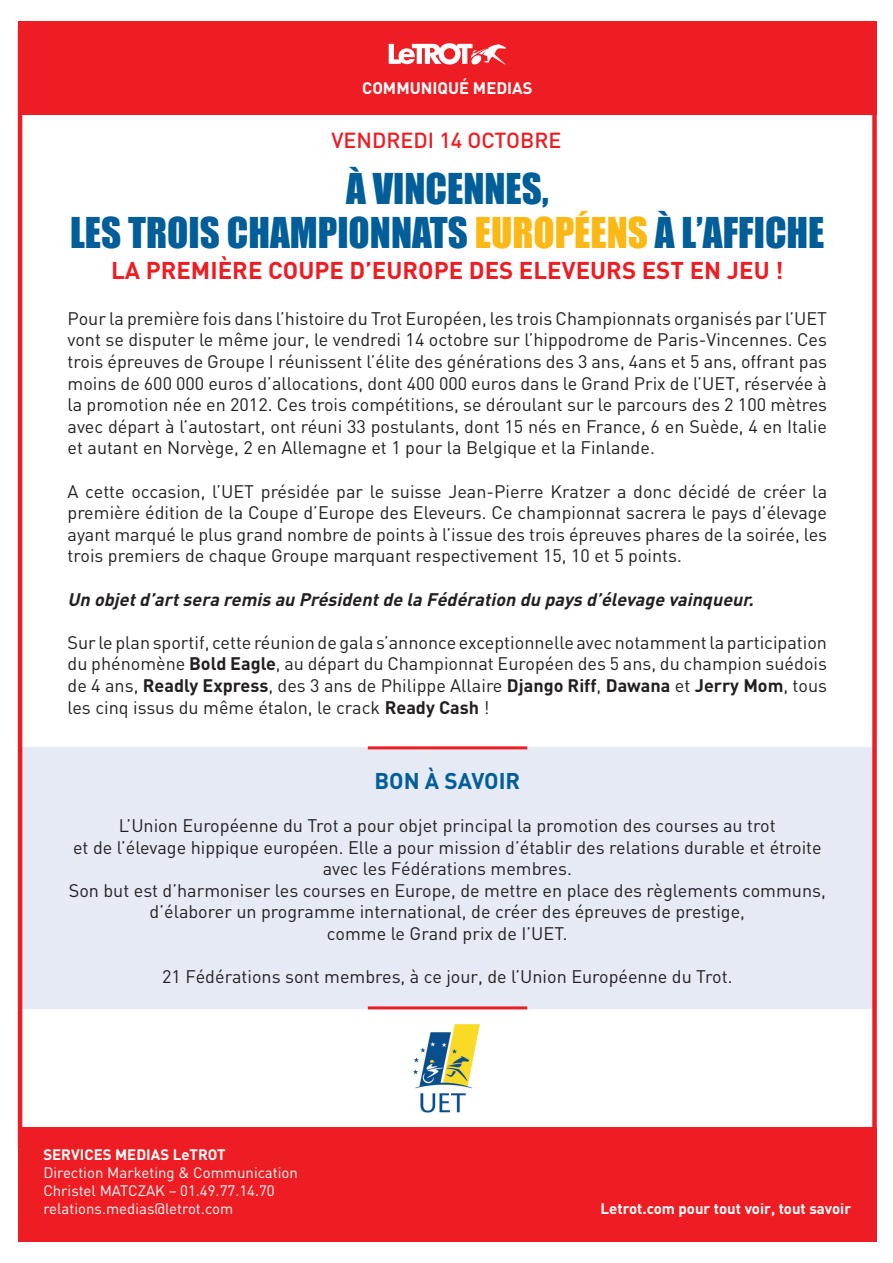
<style>
.page{position:relative;width:893px;height:1263px;background:#fff}
.page>*{position:absolute;margin:0;border:0;box-sizing:border-box;transform-origin:0 0}
.t1{font:39px/43.5px "Impact";color:#015e98;text-align:center}
.t2{font:700 24px "DIN";color:#ee1d23}
.t3{font:700 22.5px "DIN";color:#015e98}
.t4{font:500 21.6px "DIN";color:#ee1d23}
.t5{font:18px/21.6px "DIN";color:#231f20;text-align:justify}
.t6{font:italic 700 18px "DIN";color:#231f20}
.t7{font:700 16.5px "DIN";color:#fff}
.t8{font:15px/18px "DIN";color:#fff}
.t9{font:700 15px "DIN";color:#fff}
.s1{color:#fcb814}
.s2{font-weight:700}
</style>
<div class="page">
<div style="left:18px;top:747px;width:859px;height:262px;background:#e5eaf4"></div>
<div style="left:18px;top:21px;width:859px;height:94px;background:#ee1d23"></div>
<div style="left:18px;top:1127px;width:859px;height:115px;background:#ee1d23"></div>
<div style="left:18px;top:26px;width:859px;height:1122px;border:4px solid #ee1d23"></div>
<svg style="left:389px;top:43px;width:117px;height:22px"></svg>
<hr style="left:368px;top:746px;width:159px;height:3px;background:#ee1d23">
<hr style="left:368px;top:1006px;width:159px;height:3px;background:#ee1d23">
<img style="left:413px;top:1024px;width:67px;height:89px">
<p class="t7" style="left:362px;top:77px;width:172px">COMMUNIQUÉ MEDIAS</p>
<p class="t4" style="left:331px;top:126px;width:232px">VENDREDI 14 OCTOBRE</p>
<h1 class="t1" style="left:70px;top:166px;width:756px">À VINCENNES,<br>LES TROIS CHAMPIONNATS <span class="s1">EUROPÉENS</span> À L’AFFICHE</h1>
<h2 class="t2" style="left:111px;top:255px;width:674px">LA PREMIÈRE COUPE D’EUROPE DES ELEVEURS EST EN JEU !</h2>
<p class="t5" style="left:68px;top:307px;width:761px">Pour la première fois dans l’histoire du Trot Européen, les trois Championnats organisés par l’UET vont se disputer le même jour, le vendredi 14 octobre sur l’hippodrome de Paris-Vincennes. Ces trois épreuves de Groupe I réunissent l’élite des générations des 3 ans, 4ans et 5 ans, offrant pas moins de 600 000 euros d’allocations, dont 400 000 euros dans le Grand Prix de l’UET, réservée à la promotion née en 2012. Ces trois compétitions, se déroulant sur le parcours des 2 100 mètres avec départ à l’autostart, ont réuni 33 postulants, dont 15 nés en France, 6 en Suède, 4 en Italie et autant en Norvège, 2 en Allemagne et 1 pour la Belgique et la Finlande.</p>
<p class="t5" style="left:68px;top:480px;width:761px">A cette occasion, l’UET présidée par le suisse Jean-Pierre Kratzer a donc décidé de créer la première édition de la Coupe d’Europe des Eleveurs. Ce championnat sacrera le pays d’élevage ayant marqué le plus grand nombre de points à l’issue des trois épreuves phares de la soirée, les trois premiers de chaque Groupe marquant respectivement 15, 10 et 5 points.</p>
<p class="t6" style="left:68px;top:587px;width:692px">Un objetd’artsera remis au Présidentde la Fédération du pays d’élevage vainqueur.</p>
<p class="t5" style="left:68px;top:631px;width:761px">Sur le plan sportif, cette réunion de gala s’annonce exceptionnelle avec notamment la participation du phénomène <span class="s2">Bold Eagle</span>, au départ du Championnat Européen des 5 ans, du champion suédois de 4 ans, <span class="s2">Readly Express</span>, des 3 ans de Philippe Allaire <span class="s2">Django Riff</span>, <span class="s2">Dawana</span> et <span class="s2">Jerry Mom</span>, tous les cinq issus du même étalon, le crack <span class="s2">Ready Cash</span> !</p>
<p class="t3" style="left:374px;top:766px;width:147px">BON À SAVOIR</p>
<p class="t5" style="left:69px;top:814px;width:759px;text-align:center">L’Union Européenne du Trot a pour objet principal la promotion des courses au trot<br>et de l’élevage hippique européen. Elle a pour mission d’établir des relations durable et étroite avec les Fédérations membres.<br>Son but est d’harmoniser les courses en Europe, de mettre en place des règlements communs, d’élaborer un programme international, de créer des épreuves de prestige,<br>comme le Grand prix de I’UET.</p>
<p class="t5" style="left:162px;top:965px;width:572px">21 Fédérations sont membres, à ce jour, de l’Union Européenne du Trot.</p>
<p class="t9" style="left:43px;top:1145px;width:184px">SERVICES MEDIAS LeTROT</p>
<p class="t8" style="left:43px;top:1163px;width:256px">Direction Marketing &amp; Communication<br>Christel MATCZAK – 01.49.77.14.70 relations.medias@letrot.com</p>
<p class="t9" style="left:601px;top:1199px;width:252px">Letrot.com pour tout voir, tout savoir</p>
</div>
